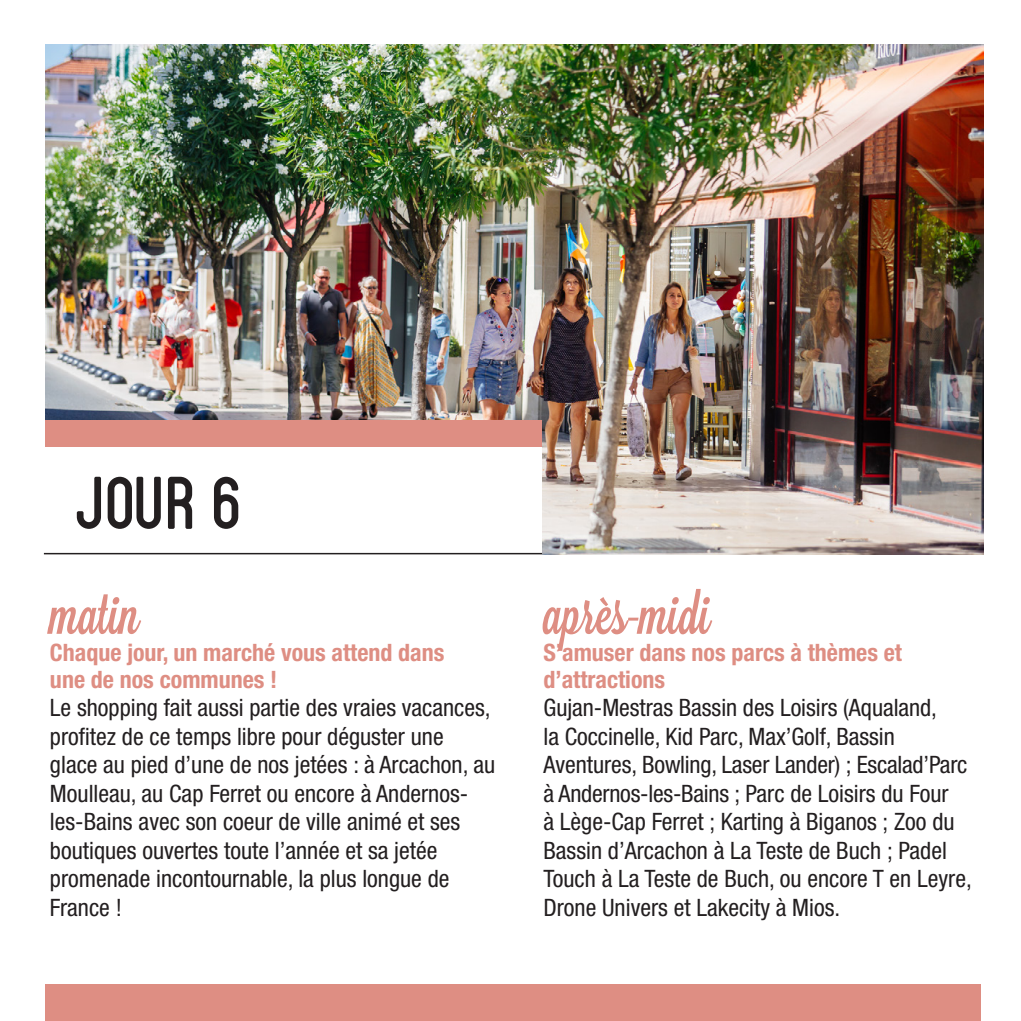
<style>
.page{position:relative;width:1021px;height:1021px;background:#fff}
.page>*{position:absolute;margin:0;border:0;box-sizing:border-box;transform-origin:0 0}
.t1{font:105.3px "Blanch Caps";color:#231f20}
.t2{font:57px "Lavanderia Sturdy";color:#de8e83}
.t3{font:condensed 24px/28.5px "Helvetica Neue LT Std";color:#231f20}
.t4{font:700 condensed 24px/27px "Helvetica Neue LT Std";color:#de8e83}
</style>
<div class="page">
<img style="left:45px;top:44px;width:938px;height:510px">
<div style="left:32px;top:420px;width:510px;height:545px;background:#fff"></div>
<div style="left:45px;top:420px;width:497px;height:26px;background:#de8e83"></div>
<div style="left:45px;top:984px;width:936px;height:36px;background:#de8e83"></div>
<hr style="left:44px;top:553px;width:498px;height:1px;background:#231f20">
<h1 class="t1" style="left:74px;top:455px;width:172px">Jour 6</h1>
<h2 class="t2" style="left:50px;top:580px;width:91px">matin</h2>
<p class="t4" style="left:50px;top:638px;width:396px">Chaque jour, un marché vous attend dans une de nos communes !</p>
<p class="t3" style="left:50px;top:693px;width:446px">Le shopping fait aussi partie des vraies vacances, profitez de ce temps libre pour déguster une glace au pied d’une de nos jetées : à Arcachon, au Moulleau, au Cap Ferret ou encore à Andernos&shy;les-Bains avec son coeur de ville animé et ses boutiques ouvertes toute l’année et sa jetée promenade incontournable, la plus longue de France !</p>
<h2 class="t2" style="left:543px;top:580px;width:169px">après-midi</h2>
<p class="t4" style="left:543px;top:638px;width:360px">S’amuser dans nos parcs à thèmes et d’attractions</p>
<p class="t3" style="left:543px;top:693px;width:430px">Gujan-Mestras Bassin des Loisirs (Aqualand,<br>la Coccinelle, Kid Parc, Max’Golf, Bassin Aventures, Bowling, Laser Lander) ; Escalad’Parc à Andernos-les-Bains ; Parc de Loisirs du Four<br>à Lège-Cap Ferret ; Karting à Biganos ; Zoo du Bassin d’Arcachon à La Teste de Buch ; Padel Touch à La Teste de Buch, ou encore T en Leyre, Drone Univers et Lakecity à Mios.</p>
</div>
